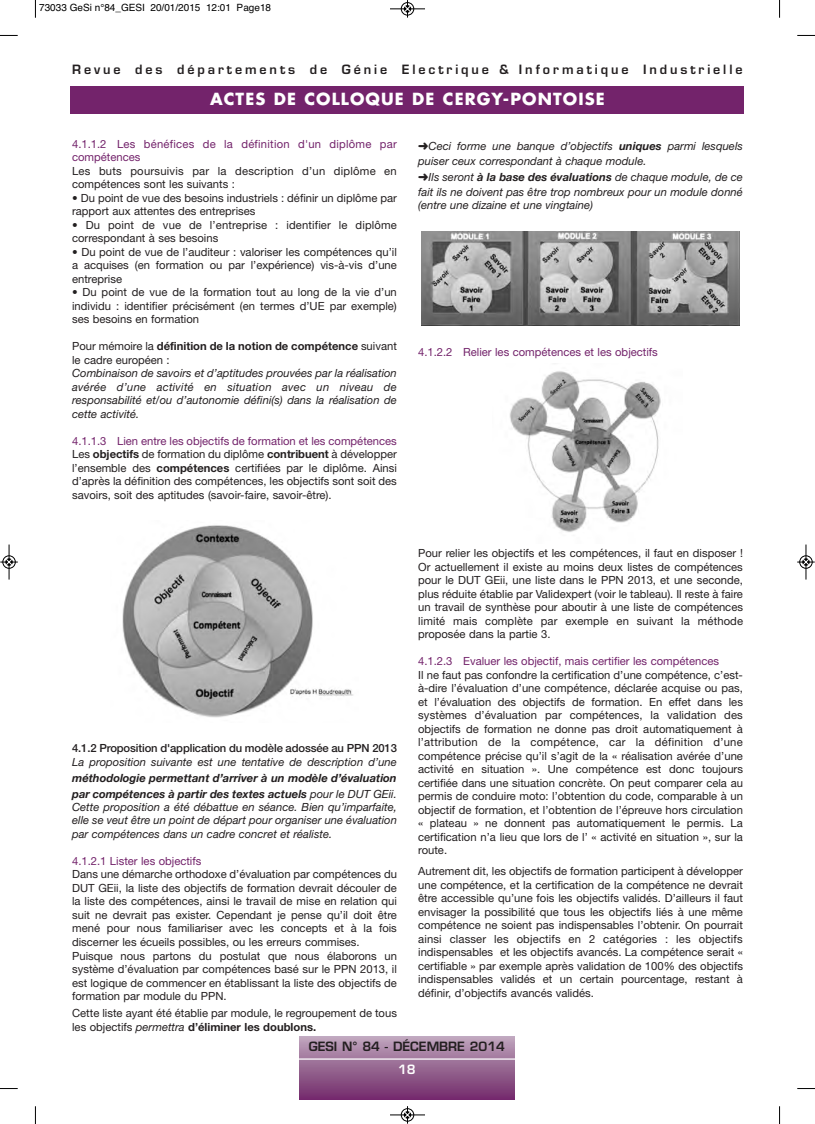
<style>
.page{position:relative;width:815px;height:1124px;background:#fff}
.page>*{position:absolute;margin:0;border:0;box-sizing:border-box;transform-origin:0 0}
.t1{font:700 16.25px "Futura";letter-spacing:.07em;color:#fff}
.t2{font:600 12.5px "Eurostile";letter-spacing:.23em;color:#231f20}
.t3{font:600 12.5px "Eurostile";color:#231f20}
.t4{font:600 12.5px "Eurostile";color:#fff}
.t5{font:11.25px/13.5px "Helvetica Neue";color:#231f20;text-align:justify}
.t6{font:italic 11.25px/13.5px "Helvetica Neue";color:#231f20;text-align:justify}
.t7{font:11.25px "Helvetica Neue";color:#73236b}
.t8{font:italic 700 11.25px/15.8px "Helvetica Neue";color:#231f20}
.t9{font:11.25px/13.5px "Helvetica Neue";letter-spacing:.02em;color:#231f20}
.t10{font:11.25px/13.5px "Helvetica Neue";letter-spacing:.02em;color:#73236b}
.t11{font:500 11.25px "Helvetica Neue";letter-spacing:-.01em;color:#231f20}
.t12{font:10px "Helvetica";color:#000}
.s1{font-weight:700}
.s2{color:#73236b}
.s3{font-weight:400}
.s4{font-style:italic}
</style>
<div class="page">
<div style="left:300px;top:1036px;width:214px;height:63px;background:linear-gradient(to bottom,#bfa6bd,#722b6a)"></div>
<hr style="left:294px;top:1058px;width:224px;height:1px;background:#fff">
<img style="left:122px;top:525px;width:231px;height:193px">
<img style="left:421px;top:231px;width:319px;height:95px">
<img style="left:510px;top:371px;width:151px;height:161px">
<div style="left:71px;top:86px;width:673px;height:27px;background:#73236b"></div>
<svg style="left:35px;top:0;width:1px;height:18px"></svg>
<svg style="left:0;top:35px;width:18px;height:1px"></svg>
<svg style="left:779px;top:0;width:1px;height:18px"></svg>
<svg style="left:797px;top:35px;width:18px;height:1px"></svg>
<svg style="left:35px;top:1106px;width:1px;height:17px"></svg>
<svg style="left:0;top:1088px;width:18px;height:1px"></svg>
<svg style="left:779px;top:1106px;width:1px;height:17px"></svg>
<svg style="left:797px;top:1088px;width:18px;height:1px"></svg>
<div style="left:401px;top:2px;width:13px;height:14px;border:1px solid #fff;border-radius:50%"></div>
<hr style="left:390px;top:9px;width:35px;height:1px;background:#000">
<div style="left:401px;top:2px;width:13px;height:13px;border:1px solid #000;border-radius:50%"></div>
<svg style="left:404px;top:0;width:7px;height:18px"></svg>
<hr style="left:390px;top:1114px;width:35px;height:1px;background:#000">
<div style="left:401px;top:1108px;width:13px;height:13px;border:1px solid #000;border-radius:50%"></div>
<svg style="left:404px;top:1106px;width:7px;height:17px"></svg>
<div style="left:2px;top:555px;width:14px;height:13px;border:1px solid #fff;border-radius:50%"></div>
<hr style="left:9px;top:544px;width:1px;height:35px;background:#000">
<div style="left:3px;top:555px;width:12px;height:13px;border:1px solid #000;border-radius:50%"></div>
<svg style="left:0;top:558px;width:18px;height:7px"></svg>
<div style="left:799px;top:555px;width:14px;height:13px;border:1px solid #fff;border-radius:50%"></div>
<hr style="left:806px;top:544px;width:1px;height:35px;background:#000">
<div style="left:800px;top:555px;width:12px;height:13px;border:1px solid #000;border-radius:50%"></div>
<svg style="left:797px;top:558px;width:18px;height:7px"></svg>
<p class="t12" style="left:39px;top:2px;width:233px">73033 GeSi n°84_GESI 20/01/2015 12:01 Page18</p>
<p class="t2" style="left:72px;top:65px;width:672px">Revue des départements de Génie Electrique &amp; Informatique Industrielle</p>
<h1 class="t1" style="left:210px;top:91px;width:396px">ACTES DE COLLOQUE DE CERGY-PONTOISE</h1>
<p class="t10" style="left:72px;top:138px;width:326px">4.1.1.2 Les bénéfices de la définition d'un diplôme par compétences</p>
<p class="t9" style="left:72px;top:165px;width:326px">Les buts poursuivis par la description d’un diplôme en compétences sont les suivants :</p>
<p class="t5" style="left:72px;top:192px;width:326px">• Du point de vue des besoins industriels : définir un diplôme par rapport aux attentes des entreprises</p>
<p class="t5" style="left:72px;top:219px;width:326px">• Du point de vue de l’entreprise : identifier le diplôme correspondant à ses besoins</p>
<p class="t5" style="left:72px;top:246px;width:326px">• Du point de vue de l’auditeur : valoriser les compétences qu’il a acquises (en formation ou par l’expérience) vis-à-vis d’une entreprise</p>
<p class="t5" style="left:72px;top:286px;width:326px">• Du point de vue de la formation tout au long de la vie d’un individu : identifier précisément (en termes d’UE par exemple) ses besoins en formation</p>
<p class="t5" style="left:72px;top:340px;width:326px">Pour mémoire la <span class="s1">définition de la notion de compétence</span> suivant le cadre européen :</p>
<p class="t6" style="left:72px;top:367px;width:326px">Combinaison de savoirs et d’aptitudes prouvées par la réalisation avérée d’une activité en situation avec un niveau de responsabilité et/ou d’autonomie défini(s) dans la réalisation de cette activité.</p>
<p class="t5" style="left:72px;top:435px;width:326px"><span class="s2">4.1.1.3 Lien entre les objectifs de formation et les compétences </span>Les <span class="s1">objectifs</span> de formation du diplôme <span class="s1">contribuent</span> à développer l’ensemble des <span class="s1">compétences</span> certifiées par le diplôme. Ainsi d’après la définition des compétences, les objectifs sont soit des savoirs, soit des aptitudes (savoir-faire, savoir-être).</p>
<p class="t11" style="left:72px;top:744px;width:326px">4.1.2 Proposition d'application du modèle adossée au PPN 2013</p>
<p class="t6" style="left:72px;top:756px;width:326px">La proposition suivante est une tentative de description d’une</p>
<p class="t8" style="left:72px;top:769px;width:326px">méthodologie permettant d’arriver à un modèle d’évaluation par compétences à partir des textes actuels <span class="s3">pour le DUT GEii.</span></p>
<p class="t6" style="left:72px;top:801px;width:326px">Cette proposition a été débattue en séance. Bien qu’imparfaite, elle se veut être un point de départ pour organiser une évaluation par compétences dans un cadre concret et réaliste.</p>
<p class="t7" style="left:72px;top:856px;width:131px">4.1.2.1 Lister les objectifs</p>
<p class="t5" style="left:72px;top:868px;width:326px;text-align:left">Dans une démarche orthodoxe d’évaluation par compétences du DUT GEii, la liste des objectifs de formation devrait découler de la liste des compétences, ainsi le travail de mise en relation qui suit ne devrait pas exister. Cependant je pense qu’il doit être mené pour nous familiariser avec les concepts et à la fois discerner les écueils possibles, ou les erreurs commises.<br>Puisque nous partons du postulat que nous élaborons un système d’évaluation par compétences basé sur le PPN 2013, il est logique de commencer en établissant la liste des objectifs de formation par module du PPN.</p>
<p class="t5" style="left:72px;top:1007px;width:326px">Cette liste ayant été établie par module, le regroupement de tous les objectifs <span class="s4">permettra</span> <span class="s1">d’éliminer les doublons.</span></p>
<p class="t6" style="left:418px;top:140px;width:326px;line-height:14.6px">➜Ceci forme une banque d’objectifs <span class="s1">uniques</span> parmi lesquels puiser ceux correspondant à chaque module.</p>
<p class="t6" style="left:418px;top:171px;width:326px;line-height:14.6px">➜Ils seront <span class="s1">à la base des évaluations</span> de chaque module, de ce fait ils ne doivent pas être trop nombreux pour un module donné</p>
<p class="t6" style="left:418px;top:199px;width:177px">(entre une dizaine et une vingtaine)</p>
<p class="t7" style="left:418px;top:348px;width:241px">4.1.2.2 Relier les compétences et les objectifs</p>
<p class="t5" style="left:418px;top:547px;width:326px">Pour relier les objectifs et les compétences, il faut en disposer !<br>Or actuellement il existe au moins deux listes de compétences pour le DUT GEii, une liste dans le PPN 2013, et une seconde, plus réduite établie par Validexpert (voir le tableau). Il reste à faire un travail de synthèse pour aboutir à une liste de compétences limité mais complète par exemple en suivant la méthode proposée dans la partie 3.</p>
<p class="t7" style="left:418px;top:657px;width:302px">4.1.2.3 Evaluer les objectif, mais certifier les compétences</p>
<p class="t5" style="left:418px;top:669px;width:326px">Il ne faut pas confondre la certification d’une compétence, c’est&shy;à-dire l’évaluation d’une compétence, déclarée acquise ou pas, et l’évaluation des objectifs de formation. En effet dans les systèmes d’évaluation par compétences, la validation des objectifs de formation ne donne pas droit automatiquement à l’attribution de la compétence, car la définition d’une compétence précise qu’il s’agit de la « réalisation avérée d’une activité en situation ». Une compétence est donc toujours certifiée dans une situation concrète. On peut comparer cela au permis de conduire moto: l’obtention du code, comparable à un objectif de formation, et l’obtention de l’épreuve hors circulation « plateau » ne donnent pas automatiquement le permis. La certification n’a lieu que lors de l’ « activité en situation », sur la route.</p>
<p class="t5" style="left:418px;top:865px;width:326px">Autrement dit, les objectifs de formation participent à développer une compétence, et la certification de la compétence ne devrait être accessible qu’une fois les objectifs validés. D’ailleurs il faut envisager la possibilité que tous les objectifs liés à une même compétence ne soient pas indispensables l’obtenir. On pourrait ainsi classer les objectifs en 2 catégories : les objectifs indispensables et les objectifs avancés. La compétence serait « certifiable » par exemple après validation de 100% des objectifs indispensables validés et un certain pourcentage, restant à définir, d’objectifs avancés validés.</p>
<p class="t3" style="left:309px;top:1041px;width:198px">GESI N° 84 - DÉCEMBRE 2014</p>
<p class="t4" style="left:398px;top:1064px;width:19px">18</p>
</div>
